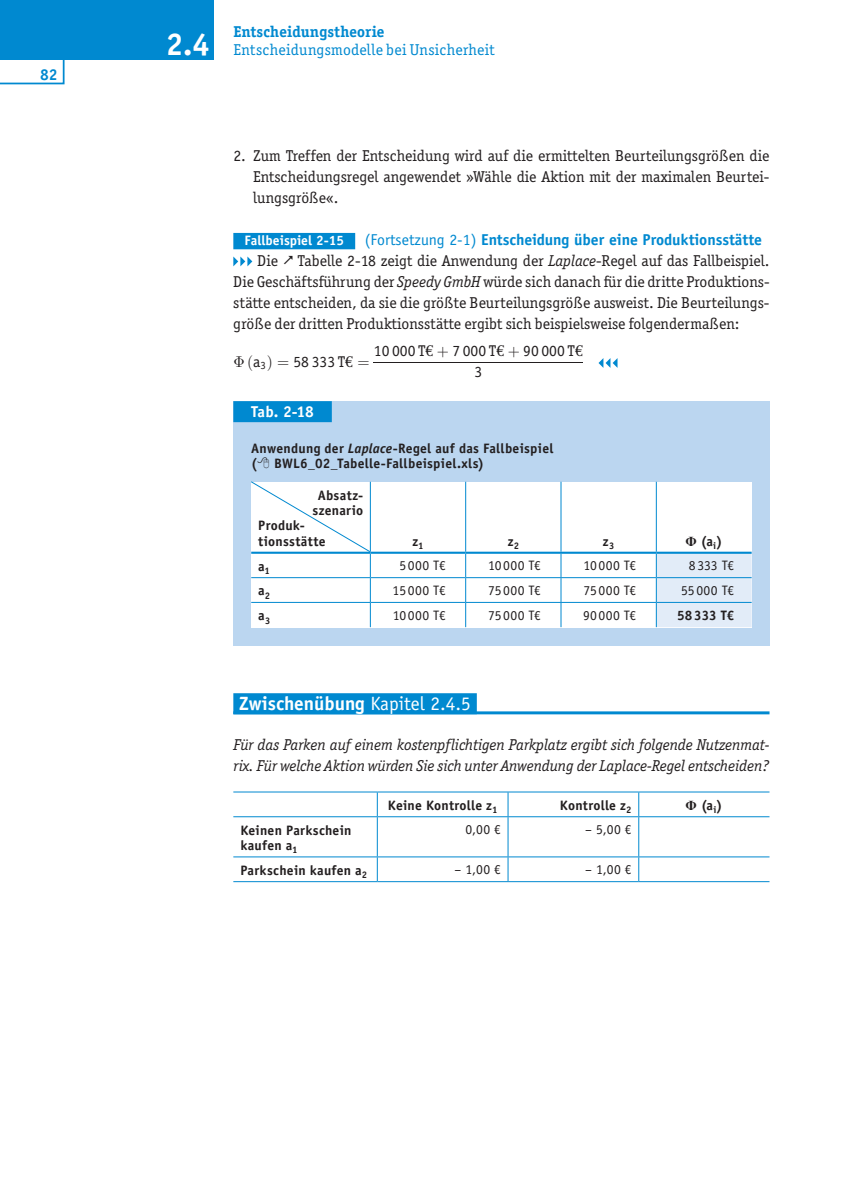
<style>
.page{position:relative;width:844px;height:1191px;background:#fff}
.page>*{position:absolute;margin:0;border:0;box-sizing:border-box;transform-origin:0 0}
.t1{font:700 31.5px "Officina Sans LT";color:#fff}
.t2{font:700 19.25px "Officina Sans LT";color:#fff}
.t3{font:15.75px/21px "Officina Ser ITC";color:#231f20;text-align:justify}
.t4{font:italic 15.75px/21px "Officina Ser ITC";color:#231f20}
.t5{font:700 15.75px "Officina Sans LT";color:#0089d0}
.t6{font:15.75px "Officina Ser ITC";letter-spacing:.02em;color:#0089d0}
.t7{font:700 15.75px "Officina Ser ITC";letter-spacing:.01em;color:#0089d0}
.t8{font:700 15.75px "Officina Sans LT";color:#fff}
.t9{font:15.58px/21px "Officina Serif";color:#231f20;text-align:center}
.t10{font:700 13.65px/15.4px "Officina Sans LT";letter-spacing:.02em;color:#231f20}
.t11{font:13.65px "Officina Sans LT";letter-spacing:.025em;color:#231f20}
.t12{font:700 13.65px "Officina Sans LT";color:#fff}
.s1{font-weight:400}
.s2{font-style:italic}
.s3{font-family:"Euro Serif"}
.s4{font-family:"Times New Roman"}
</style>
<div class="page">
<svg style="left:0;top:60px;width:64px;height:24px"></svg>
<div style="left:0;top:0;width:213px;height:60px;background:#0089d0"></div>
<div style="left:233px;top:233px;width:122px;height:16px;background:#0089d0"></div>
<div style="left:233px;top:693px;width:243px;height:21px;background:#0089d0"></div>
<hr style="left:233px;top:711px;width:536px;height:3px;background:#0089d0">
<svg style="left:233px;top:256px;width:19px;height:10px"></svg>
<svg style="left:598px;top:358px;width:19px;height:10px"></svg>
<hr style="left:233px;top:791px;width:144px;height:1px;background:#0089d0">
<hr style="left:377px;top:791px;width:131px;height:1px;background:#0089d0">
<svg style="left:377px;top:792px;width:1px;height:24px"></svg>
<hr style="left:508px;top:791px;width:130px;height:1px;background:#0089d0">
<svg style="left:507px;top:792px;width:1px;height:24px"></svg>
<hr style="left:638px;top:791px;width:131px;height:1px;background:#0089d0">
<svg style="left:638px;top:792px;width:1px;height:24px"></svg>
<hr style="left:233px;top:816px;width:144px;height:1px;background:#0089d0">
<hr style="left:377px;top:816px;width:131px;height:1px;background:#0089d0">
<hr style="left:377px;top:817px;width:1px;height:39px;background:#0089d0">
<hr style="left:508px;top:816px;width:130px;height:1px;background:#0089d0">
<hr style="left:507px;top:817px;width:1px;height:39px;background:#0089d0">
<hr style="left:638px;top:816px;width:131px;height:1px;background:#0089d0">
<hr style="left:638px;top:817px;width:1px;height:39px;background:#0089d0">
<hr style="left:233px;top:856px;width:144px;height:1px;background:#0089d0">
<hr style="left:377px;top:856px;width:131px;height:1px;background:#0089d0">
<svg style="left:377px;top:857px;width:1px;height:24px"></svg>
<hr style="left:508px;top:856px;width:130px;height:1px;background:#0089d0">
<svg style="left:507px;top:857px;width:1px;height:24px"></svg>
<hr style="left:638px;top:856px;width:131px;height:1px;background:#0089d0">
<svg style="left:638px;top:857px;width:1px;height:24px"></svg>
<hr style="left:233px;top:881px;width:144px;height:1px;background:#0089d0">
<hr style="left:377px;top:881px;width:131px;height:1px;background:#0089d0">
<hr style="left:508px;top:881px;width:130px;height:1px;background:#0089d0">
<hr style="left:638px;top:881px;width:131px;height:1px;background:#0089d0">
<hr style="left:374px;top:362px;width:208px;height:1px;background:#231f20">
<div style="left:233px;top:401px;width:536px;height:244px;background:#bbd6f0"></div>
<div style="left:233px;top:401px;width:99px;height:21px;background:#0089d0"></div>
<div style="left:251px;top:482px;width:500px;height:145px;background:#fff"></div>
<hr style="left:465px;top:482px;width:1px;height:69px;background:#0089d0">
<hr style="left:560px;top:482px;width:1px;height:69px;background:#0089d0">
<hr style="left:655px;top:482px;width:1px;height:69px;background:#0089d0">
<hr style="left:370px;top:577px;width:95px;height:1px;background:#0089d0">
<hr style="left:465px;top:577px;width:96px;height:1px;background:#0089d0">
<hr style="left:561px;top:577px;width:95px;height:1px;background:#0089d0">
<hr style="left:370px;top:602px;width:95px;height:1px;background:#0089d0">
<hr style="left:465px;top:602px;width:96px;height:1px;background:#0089d0">
<svg style="left:465px;top:554px;width:1px;height:73px"></svg>
<hr style="left:561px;top:602px;width:95px;height:1px;background:#0089d0">
<svg style="left:560px;top:554px;width:1px;height:73px"></svg>
<svg style="left:655px;top:554px;width:96px;height:73px;background:#d9e8f6"></svg>
<hr style="left:370px;top:551px;width:95px;height:3px;background:#0089d0">
<hr style="left:465px;top:551px;width:96px;height:3px;background:#0089d0">
<hr style="left:561px;top:551px;width:95px;height:3px;background:#0089d0">
<hr style="left:656px;top:551px;width:95px;height:3px;background:#0089d0">
<svg style="left:251px;top:482px;width:120px;height:145px"></svg>
<p class="t5" style="left:40px;top:65px;width:19px">82</p>
<h1 class="t1" style="left:166px;top:24px;width:45px">2.4</h1>
<p class="t7" style="left:233px;top:22px;width:153px">Entscheidungstheorie</p>
<p class="t6" style="left:233px;top:40px;width:263px">Entscheidungsmodelle bei Unsicherheit</p>
<p class="t3" style="left:253px;top:145px;width:517px;text-indent:-20px">2. Zum Treffen der Entscheidung wird auf die ermittelten Beurteilungsgrößen die Entscheidungsregel angewendet »Wähle die Aktion mit der maximalen Beurtei&shy;lungsgröße«.</p>
<p class="t12" style="left:244px;top:232px;width:101px">Fallbeispiel 2-15</p>
<p class="t5" style="left:364px;top:230px;width:399px"><span class="s1">(Fortsetzung 2-1)</span> Entscheidung über eine Produktionsstätte</p>
<p class="t3" style="left:257px;top:250px;width:22px">Die</p>
<p class="t3" style="left:233px;top:250px;width:537px;text-indent:64px">Tabelle 2-18 zeigt die Anwendung der <span class="s2">Laplace</span>-Regel auf das Fallbeispiel.<br>Die Geschäftsführung der <span class="s2">Speedy GmbH</span> würde sich danach für die dritte Produktions&shy;stätte entscheiden, da sie die größte Beurteilungsgröße ausweist. Die Beurteilungs&shy;größe der dritten Produktionsstätte ergibt sich beispielsweise folgendermaßen:</p>
<p class="t9" style="left:253px;top:351px;width:14px">a<sub>3</sub></p>
<p class="t9" style="left:293px;top:351px;width:61px">58 333 T<span class="s3">E</span></p>
<p class="t9" style="left:374px;top:341px;width:210px">10 000 T<span class="s3">E</span> ☑ 7 000 T<span class="s3">E</span> ☑ 90 000 T<span class="s3">E<br></span>3</p>
<p class="t8" style="left:251px;top:402px;width:64px">Tab. 2-18</p>
<p class="t10" style="left:251px;top:440px;width:304px">Anwendung der <span class="s2">Laplace</span>-Regel auf das Fallbeispiel ( BWL6_02_Tabelle-Fallbeispiel.xls)</p>
<p class="t10" style="left:312px;top:487px;width:52px;text-align:center">Absatz&shy;szenario</p>
<p class="t10" style="left:258px;top:518px;width:69px">Produk&shy;tionsstätte</p>
<p class="t10" style="left:412px;top:533px;width:13px">z<sub>1</sub></p>
<p class="t10" style="left:507px;top:533px;width:13px">z<sub>2</sub></p>
<p class="t10" style="left:602px;top:533px;width:13px">z<sub>3</sub></p>
<p class="t10" style="left:685px;top:533px;width:38px"><span class="s4">Φ</span> (a<sub>i</sub>)</p>
<p class="t10" style="left:258px;top:558px;width:13px">a<sub>1</sub></p>
<p class="t11" style="left:399px;top:557px;width:48px">5000 T€</p>
<p class="t11" style="left:488px;top:557px;width:55px">10000 T€</p>
<p class="t11" style="left:583px;top:557px;width:55px">10000 T€</p>
<p class="t11" style="left:688px;top:557px;width:47px">8333 T€</p>
<p class="t10" style="left:258px;top:583px;width:13px">a<sub>2</sub></p>
<p class="t11" style="left:392px;top:582px;width:55px">15000 T€</p>
<p class="t11" style="left:488px;top:582px;width:55px">75000 T€</p>
<p class="t11" style="left:583px;top:582px;width:55px">75000 T€</p>
<p class="t11" style="left:681px;top:582px;width:55px">55000 T€</p>
<p class="t10" style="left:258px;top:607px;width:14px">a<sub>3</sub></p>
<p class="t11" style="left:392px;top:607px;width:55px">10000 T€</p>
<p class="t11" style="left:488px;top:607px;width:55px">75000 T€</p>
<p class="t11" style="left:583px;top:607px;width:55px">90000 T€</p>
<p class="t10" style="left:677px;top:607px;width:59px">58333 T€</p>
<p class="t2" style="left:239px;top:691px;width:233px">Zwischenübung <span class="s1">Kapitel 2.4.5</span></p>
<p class="t4" style="left:233px;top:733px;width:537px">Für das Parken auf einem kostenpflichtigen Parkplatz ergibt sich folgende Nutzenmat&shy;rix. Für welche Aktion würden Sie sich unter Anwendung der Laplace-Regel entscheiden?</p>
<p class="t10" style="left:388px;top:797px;width:111px">Keine Kontrolle z<sub>1</sub></p>
<p class="t10" style="left:560px;top:797px;width:73px">Kontrolle z<sub>2</sub></p>
<p class="t10" style="left:685px;top:797px;width:38px"><span class="s4">Φ</span> (a<sub>i</sub>)</p>
<p class="t10" style="left:240px;top:822px;width:113px">Keinen Parkschein kaufen a<sub>1</sub></p>
<p class="t11" style="left:465px;top:821px;width:37px">0,00 €</p>
<p class="t11" style="left:585px;top:821px;width:48px">– 5,00 €</p>
<p class="t10" style="left:240px;top:862px;width:128px">Parkschein kaufen a<sub>2</sub></p>
<p class="t11" style="left:454px;top:861px;width:48px">– 1,00 €</p>
<p class="t11" style="left:585px;top:861px;width:48px">– 1,00 €</p>
</div>
